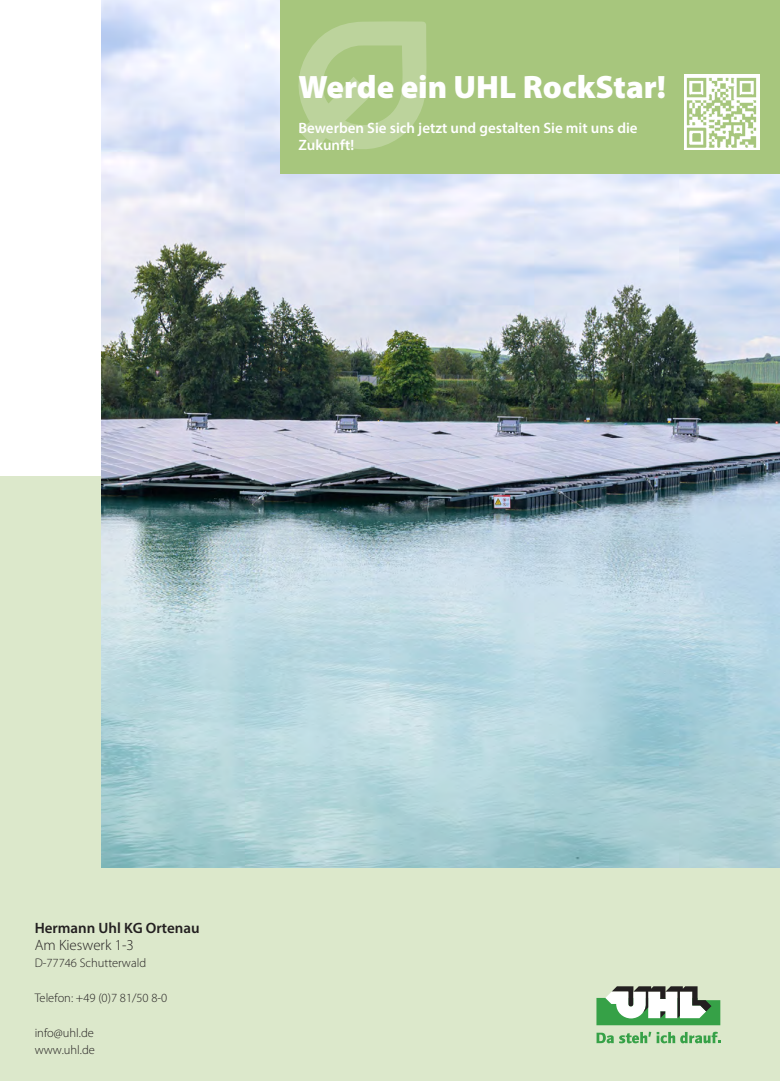
<style>
.page{position:relative;width:780px;height:1081px;background:#fff}
.page>*{position:absolute;margin:0;border:0;box-sizing:border-box;transform-origin:0 0}
.Head{font:900 32.5px "Myriad Pro";color:#fff}
.Subhead{font:600 15px/17.5px "Myriad Pro";color:#fff}
.Copy{font:600 15px/16.9px "Myriad Pro";color:#231f20}
.Copy-2{font:300 12.5px/17.5px "Myriad Pro";color:#231f20}
.s1{font-weight:300}
</style>
<div class="page">
<div style="left:0;top:476px;width:780px;height:605px;background:#dce8cb"></div>
<img style="left:101px;top:0;width:678px;height:867px">
<div style="left:280px;top:0;width:500px;height:174px;background:#a7c67d"></div>
<svg style="left:298px;top:21px;width:129px;height:129px"></svg>
<img style="left:684px;top:75px;width:75px;height:75px">
<svg style="left:596px;top:986px;width:124px;height:39px;background:#94b897"></svg>
<svg style="left:596px;top:1032px;width:17px;height:11px"></svg>
<svg style="left:619px;top:1031px;width:101px;height:12px"></svg>
<p class="Head" style="left:298px;top:65px;width:369px">Werde ein UHL RockStar!</p>
<p class="Subhead" style="left:298px;top:118px;width:340px">Bewerben Sie sich jetzt und gestalten Sie mit uns die<br>Zukunft!</p>
<p class="Copy" style="left:35px;top:919px;width:166px">Hermann Uhl KG Ortenau<br><span class="s1">Am Kieswerk 1-3</span></p>
<p class="Copy-2" style="left:35px;top:953px;width:113px">D-77746 Schutterwald</p>
<p class="Copy-2" style="left:35px;top:988px;width:134px">Telefon: +49 (0)7 81/50 8-0</p>
<p class="Copy-2" style="left:35px;top:1023px;width:62px">info@uhl.de www.uhl.de</p>
</div>
